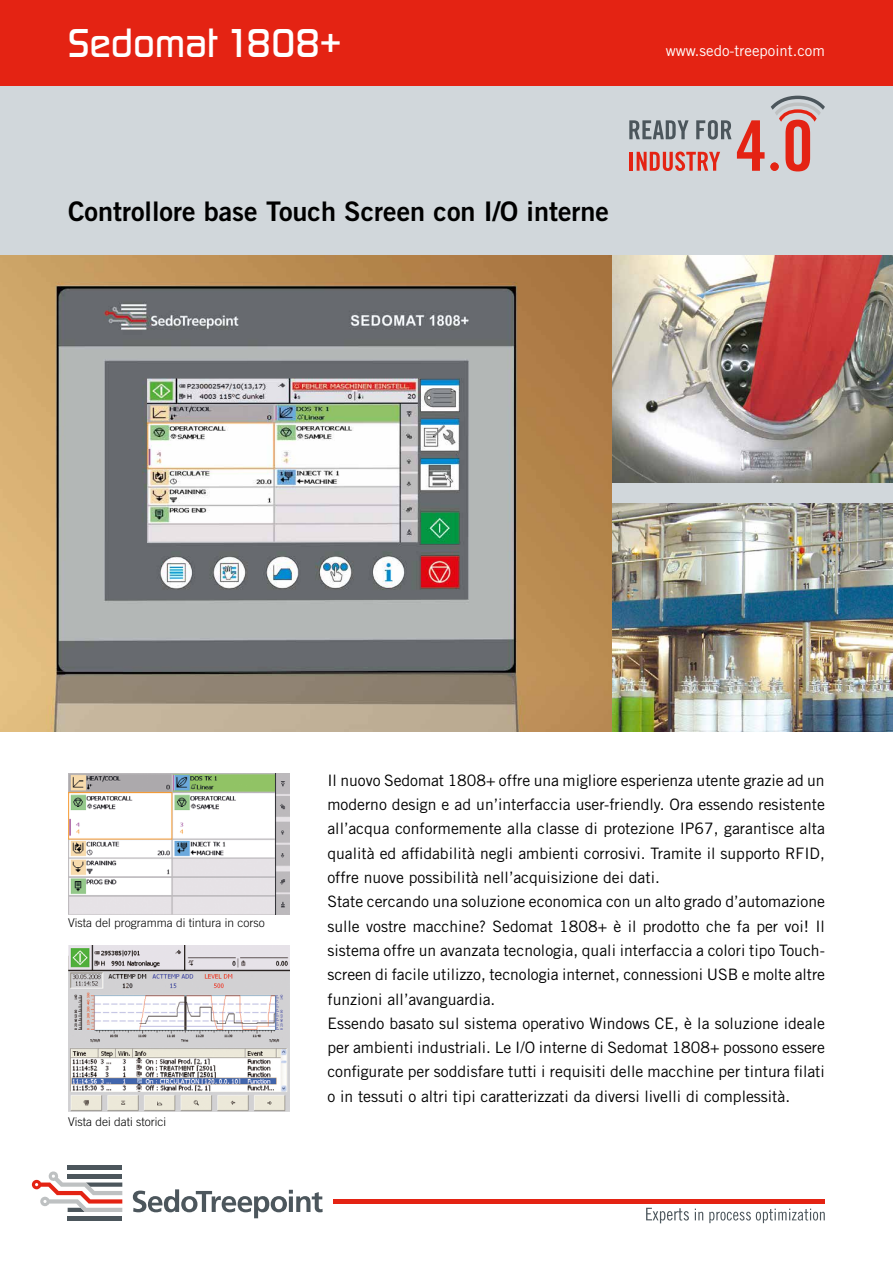
<style>
.page{position:relative;width:893px;height:1263px;background:#fff}
.page>*{position:absolute;margin:0;border:0;box-sizing:border-box;transform-origin:0 0}
.t1{font:500 42px "Digital Sans EF";color:#fff}
.t2{font:27px "Trade Gothic LT Std Bd 2";color:#000}
.t3{font:15.75px/24.3px "Trade Gothic LT Std";color:#000}
.t4{font:15px "Trade Gothic LT Std";color:#fff}
.t5{font:300 12px "Trade Gothic LT Std";color:#000}
</style>
<div class="page">
<div style="left:0;top:85px;width:893px;height:170px;background:#d1d7db"></div>
<div style="left:0;top:0;width:893px;height:85px;background:#e42313"></div>
<hr style="left:68px;top:1216px;width:54px;height:4px;background:#4c565c">
<hr style="left:68px;top:1166px;width:54px;height:4px;background:#4c565c">
<hr style="left:333px;top:1199px;width:492px;height:4px;background:#e42313">
<svg style="left:32px;top:1171px;width:90px;height:41px"></svg>
<svg style="left:133px;top:1189px;width:190px;height:29px"></svg>
<svg style="left:646px;top:1208px;width:43px;height:15px"></svg>
<svg style="left:695px;top:1208px;width:8px;height:12px"></svg>
<svg style="left:709px;top:1208px;width:116px;height:15px"></svg>
<img style="left:611px;top:255px;width:282px;height:228px">
<img style="left:611px;top:504px;width:282px;height:227px">
<img style="left:0;top:255px;width:611px;height:476px">
<svg style="left:629px;top:120px;width:60px;height:19px"></svg>
<svg style="left:696px;top:120px;width:35px;height:20px"></svg>
<hr style="left:630px;top:152px;width:3px;height:19px;background:#e42313">
<svg style="left:637px;top:152px;width:83px;height:19px"></svg>
<svg style="left:737px;top:96px;width:88px;height:75px"></svg>
<img style="left:68px;top:774px;width:221px;height:140px">
<img style="left:68px;top:945px;width:221px;height:166px">
<h1 class="t1" style="left:68px;top:18px;width:275px">Sedomat 1808+</h1>
<h2 class="t2" style="left:68px;top:194px;width:542px">Controllore base Touch Screen con I/O interne</h2>
<p class="t4" style="left:666px;top:42px;width:161px">www.sedo-treepoint.com</p>
<p class="t5" style="left:68px;top:915px;width:198px">Vista del programma di tintura in corso</p>
<p class="t5" style="left:68px;top:1115px;width:100px">Vista dei dati storici</p>
<p class="t3" style="left:327px;top:768px;width:499px">Il nuovo Sedomat 1808+ offre una migliore esperienza utente grazie ad un moderno design e ad un’interfaccia user-friendly. Ora essendo resistente all’acqua conformemente alla classe di protezione IP67, garantisce alta qualità ed affidabilità negli ambienti corrosivi. Tramite il supporto RFID, offre nuove possibilità nell’acquisizione dei dati.<br>State cercando una soluzione economica con un alto grado d’automazione sulle vostre macchine? Sedomat 1808+ è il prodotto che fa per voi! Il sistema offre un avanzata tecnologia, quali interfaccia a colori tipo Touch&shy;screen di facile utilizzo, tecnologia internet, connessioni USB e molte altre funzioni all’avanguardia.<br>Essendo basato sul sistema operativo Windows CE, è la soluzione ideale per ambienti industriali. Le I/O interne di Sedomat 1808+ possono essere configurate per soddisfare tutti i requisiti delle macchine per tintura filati o in tessuti o altri tipi caratterizzati da diversi livelli di complessità.</p>
</div>
